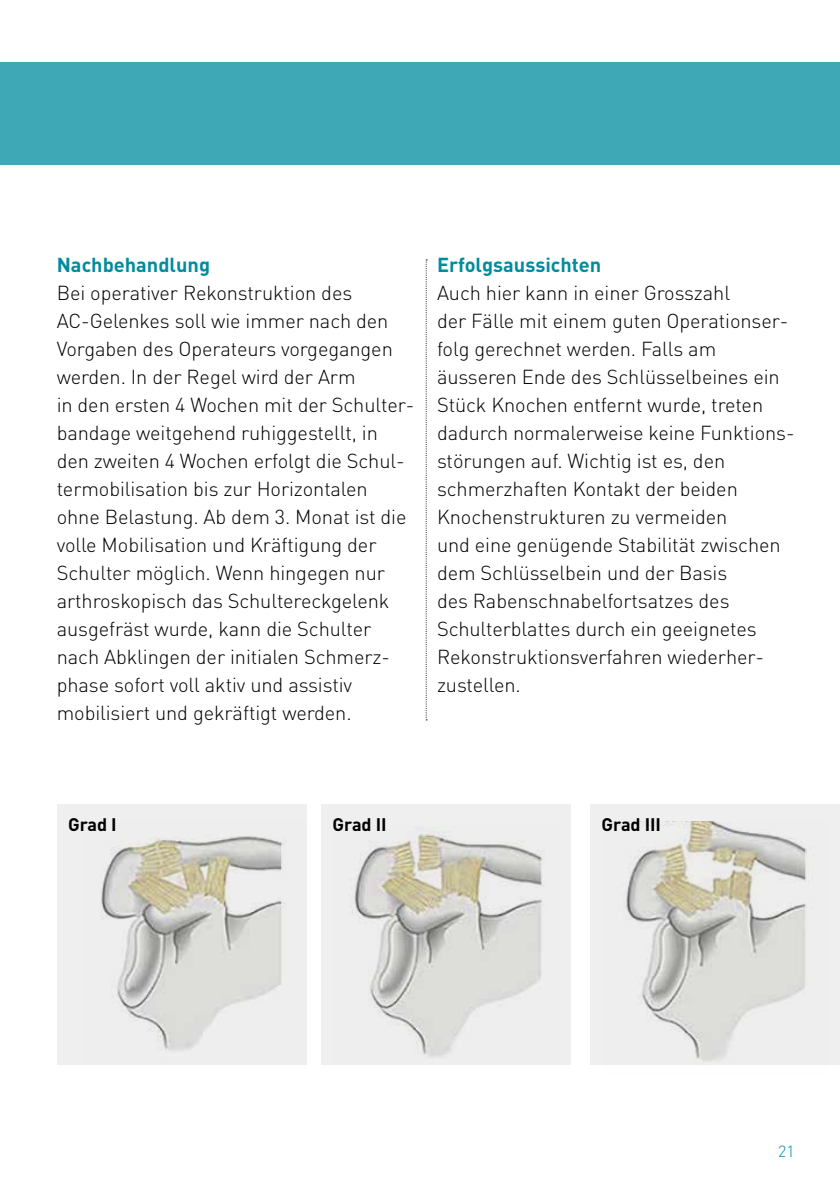
<style>
.page{position:relative;width:840px;height:1191px;background:#fff}
.page>*{position:absolute;margin:0;border:0;box-sizing:border-box;transform-origin:0 0}
.t1{font:300 20px/28px "DIN";letter-spacing:-.005em;color:#000}
.t2{font:700 20px "DIN";color:#008c9f}
.t3{font:700 18px "DIN";letter-spacing:-.005em;color:#000}
.t4{font:300 16px "DIN";color:#008c9f}
</style>
<div class="page">
<div style="left:0;top:62px;width:839px;height:102px;background:#3ea8b6"></div>
<div style="left:57px;top:804px;width:249px;height:260px;background:#efefef"></div>
<div style="left:321px;top:804px;width:249px;height:260px;background:#efefef"></div>
<div style="left:590px;top:804px;width:249px;height:260px;background:#efefef"></div>
<svg style="left:425px;top:259px;width:2px;height:461px"></svg>
<img style="left:82px;top:836px;width:224px;height:229px">
<img style="left:602px;top:821px;width:224px;height:244px">
<img style="left:334px;top:831px;width:224px;height:234px">
<p class="t2" style="left:57px;top:252px;width:155px">Nachbehandlung</p>
<p class="t1" style="left:57px;top:279px;width:359px">Bei operativer Rekonstruktion des AC-Gelenkes soll wie immer nach den Vorgaben des Operateurs vorgegangen werden. In der Regel wird der Arm<br>in den ersten 4 Wochen mit der Schulter&shy;bandage weitgehend ruhiggestellt, in den zweiten 4 Wochen erfolgt die Schul&shy;termobilisation bis zur Horizontalen ohne Belastung. Ab dem 3. Monat ist die volle Mobilisation und Kräftigung der Schulter möglich. Wenn hingegen nur arthroskopisch das Schultereckgelenk ausgefräst wurde, kann die Schulter nach Abklingen der initialen Schmerz&shy;phase sofort voll aktiv und assistiv mobilisiert und gekräftigt werden.</p>
<p class="t2" style="left:437px;top:252px;width:166px">Erfolgsaussichten</p>
<p class="t1" style="left:437px;top:279px;width:359px">Auch hier kann in einer Grosszahl<br>der Fälle mit einem guten Operationser&shy;folg gerechnet werden. Falls am äusseren Ende des Schlüsselbeines ein Stück Knochen entfernt wurde, treten dadurch normalerweise keine Funktions&shy;störungen auf. Wichtig ist es, den schmerzhaften Kontakt der beiden Knochenstrukturen zu vermeiden<br>und eine genügende Stabilität zwischen dem Schlüsselbein und der Basis<br>des Rabenschnabelfortsatzes des Schulterblattes durch ein geeignetes Rekonstruktionsverfahren wiederher&shy;zustellen.</p>
<p class="t3" style="left:68px;top:812px;width:50px">Grad I</p>
<p class="t3" style="left:332px;top:812px;width:55px">Grad II</p>
<p class="t3" style="left:601px;top:812px;width:61px">Grad III</p>
<p class="t4" style="left:777px;top:1141px;width:18px">21</p>
</div>
